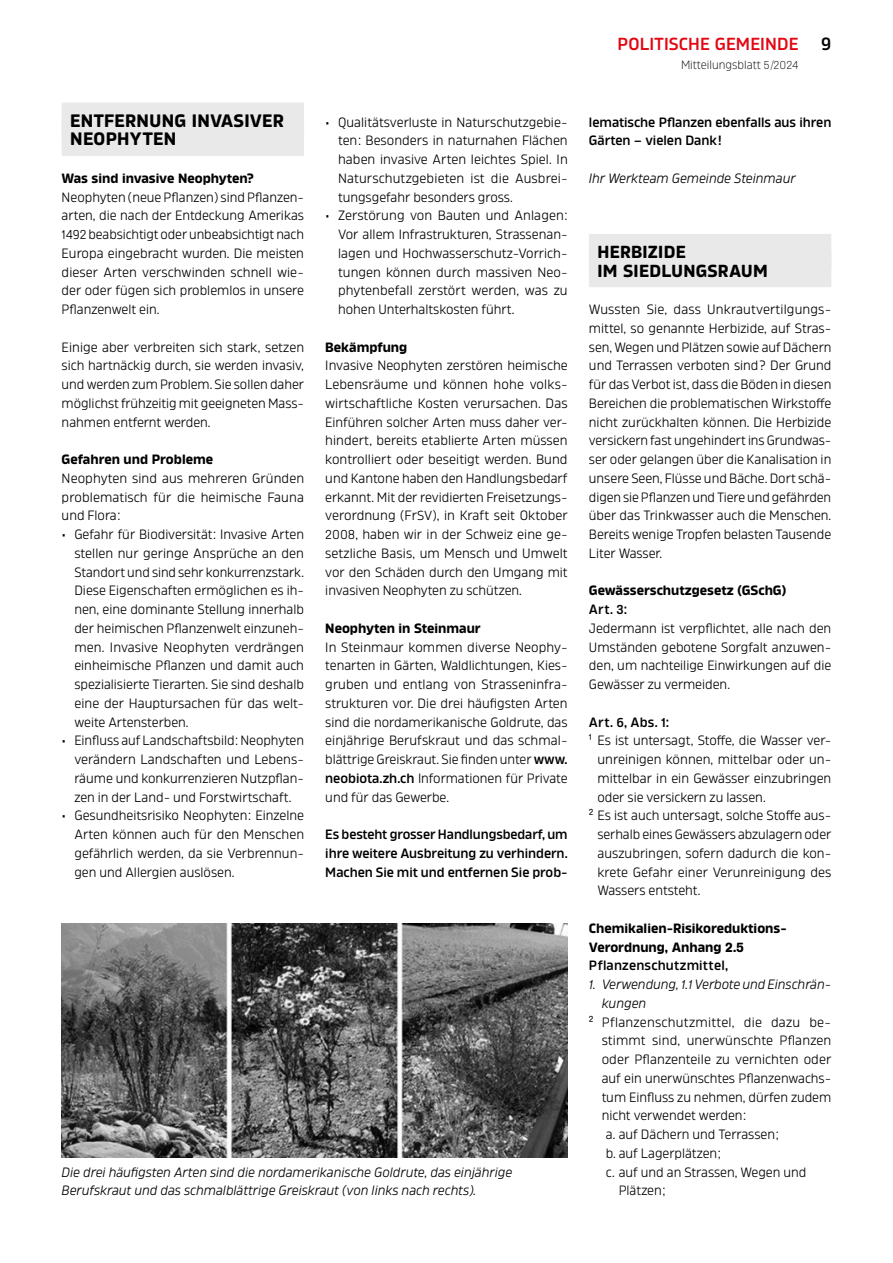
<style>
.page{position:relative;width:893px;height:1263px;background:#fff}
.page>*{position:absolute;margin:0;border:0;box-sizing:border-box;transform-origin:0 0}
.t1{font:700 18px/18.8px "Amfibia";letter-spacing:.015em;color:#000}
.t2{font:600 18px "Amfibia";color:#000}
.t3{font:700 17.4px/18.8px "Amfibia";letter-spacing:.015em;color:#000}
.t4{font:600 17.4px "Amfibia";letter-spacing:.01em;color:#e30613}
.t5{font:13.5px/18.8px "Amfibia";color:#000;text-align:justify}
.t6{font:italic 13.5px/18.8px "Amfibia";color:#000}
.t7{font:600 13.5px/18.8px "Amfibia";color:#000;text-align:justify}
.t8{font:700 13.5px/18.8px "Amfibia";color:#000}
.t9{font:13.5px "Amfibia";letter-spacing:.02em;color:#000}
.t10{font:300 12px "Amfibia";color:#000}
.s1{font-size:13.05px}
.s2{font-weight:600}
.s3{font-size:11.7px}
.s4{font-weight:700}
.s5{font-weight:600;font-size:13.05px}
</style>
<div class="page">
<div style="left:62px;top:103px;width:242px;height:34px;background:#e9e9e9"></div>
<div style="left:62px;top:121px;width:242px;height:35px;background:#e9e9e9"></div>
<div style="left:589px;top:234px;width:242px;height:34px;background:#e9e9e9"></div>
<div style="left:589px;top:253px;width:242px;height:34px;background:#e9e9e9"></div>
<img style="left:62px;top:923px;width:506px;height:234px">
<h1 class="t1" style="left:70px;top:111px;width:215px">ENTFERNUNG INVASIVER<br>NEOPHYTEN</h1>
<p class="t8" style="left:62px;top:169px;width:194px">Was sind invasive Neophyten?</p>
<p class="t5" style="left:62px;top:187px;width:244px">Neophyten (neue Pflanzen) sind Pflanzen&shy;arten, die nach der Entdeckung Amerikas <span class="s1">1492</span> beabsichtigt oder unbeabsichtigt nach Europa eingebracht wurden. Die meisten dieser Arten verschwinden schnell wie&shy;der oder fügen sich problemlos in unsere Pflanzenwelt ein.</p>
<p class="t5" style="left:62px;top:337px;width:244px">Einige aber verbreiten sich stark, setzen sich hartnäckig durch, sie werden invasiv, und werden zum Problem. Sie sollen daher möglichst frühzeitig mit geeigneten Mass&shy;nahmen entfernt werden.</p>
<p class="t8" style="left:62px;top:450px;width:153px">Gefahren und Probleme</p>
<p class="t5" style="left:62px;top:469px;width:244px">Neophyten sind aus mehreren Gründen problematisch für die heimische Fauna und Flora:</p>
<p class="t5" style="left:74px;top:525px;width:231px;text-align:left;text-indent:-13px">• Gefahr für Biodiversität: Invasive Arten stellen nur geringe Ansprüche an den Standort und sind sehr konkurrenzstark.<br>Diese Eigenschaften ermöglichen es ih&shy;nen, eine dominante Stellung innerhalb der heimischen Pflanzenwelt einzuneh&shy;men. Invasive Neophyten verdrängen einheimische Pflanzen und damit auch spezialisierte Tierarten. Sie sind deshalb eine der Hauptursachen für das welt&shy;weite Artensterben.</p>
<p class="t5" style="left:74px;top:731px;width:231px;text-indent:-13px">• Einfluss auf Landschaftsbild: Neophyten verändern Landschaften und Lebens&shy;räume und konkurrenzieren Nutzpflan&shy;zen in der Land- und Forstwirtschaft.</p>
<p class="t5" style="left:74px;top:806px;width:231px;text-indent:-13px">• Gesundheitsrisiko Neophyten: Einzelne Arten können auch für den Menschen gefährlich werden, da sie Verbrennun&shy;gen und Allergien auslösen.</p>
<p class="t5" style="left:338px;top:112px;width:231px;text-indent:-13px">• Qualitätsverluste in Naturschutzgebie&shy;ten: Besonders in naturnahen Flächen haben invasive Arten leichtes Spiel. In Naturschutzgebieten ist die Ausbrei&shy;tungsgefahr besonders gross.</p>
<p class="t5" style="left:338px;top:206px;width:231px;text-indent:-13px">• Zerstörung von Bauten und Anlagen:<br>Vor allem Infrastrukturen, Strassenan&shy;lagen und Hochwasserschutz-Vorrich&shy;tungen können durch massiven Neo&shy;phytenbefall zerstört werden, was zu hohen Unterhaltskosten führt.</p>
<p class="t8" style="left:325px;top:337px;width:83px">Bekämpfung</p>
<p class="t5" style="left:325px;top:356px;width:244px">Invasive Neophyten zerstören heimische Lebensräume und können hohe volks&shy;wirtschaftliche Kosten verursachen. Das Einführen solcher Arten muss daher ver&shy;hindert, bereits etablierte Arten müssen kontrolliert oder beseitigt werden. Bund und Kantone haben den Handlungsbedarf erkannt. Mit der revidierten Freisetzungs&shy;verordnung (Fr<span class="s1">SV</span>), in Kraft seit Oktober <span class="s1">2008</span>, haben wir in der Schweiz eine ge&shy;setzliche Basis, um Mensch und Umwelt vor den Schäden durch den Umgang mit invasiven Neophyten zu schützen.</p>
<p class="t8" style="left:325px;top:619px;width:157px">Neophyten in Steinmaur</p>
<p class="t5" style="left:325px;top:637px;width:244px">In Steinmaur kommen diverse Neophy&shy;tenarten in Gärten, Waldlichtungen, Kies&shy;gruben und entlang von Strasseninfra&shy;strukturen vor. Die drei häufigsten Arten sind die nordamerikanische Goldrute, das einjährige Berufskraut und das schmal&shy;blättrige Greiskraut. Sie finden unter <span class="s2">www. neobiota.zh.ch</span> Informationen für Private und für das Gewerbe.</p>
<p class="t7" style="left:325px;top:825px;width:244px">Es besteht grosser Handlungsbedarf, um ihre weitere Ausbreitung zu verhindern.<br>Machen Sie mit und entfernen Sie prob-</p>
<p class="t6" style="left:62px;top:1162px;width:452px">Die drei häufigsten Arten sind die nordamerikanische Goldrute, das einjährige<br>Berufskraut und das schmalblättrige Greiskraut (von links nach rechts).</p>
<p class="t4" style="left:617px;top:33px;width:183px">POLITISCHE GEMEINDE</p>
<p class="t10" style="left:681px;top:58px;width:119px">Mitteilungsblatt <span class="s3">5</span>/<span class="s3">2024</span></p>
<h1 class="t2" style="left:821px;top:33px;width:12px">9</h1>
<p class="t7" style="left:589px;top:112px;width:244px">lematische Pflanzen ebenfalls aus ihren<br>Gärten – vielen Dank!</p>
<p class="t6" style="left:589px;top:169px;width:208px">Ihr Werkteam Gemeinde Steinmaur</p>
<p class="t3" style="left:597px;top:242px;width:172px">HERBIZIDE<br>IM SIEDLUNGSRAUM</p>
<p class="t5" style="left:589px;top:300px;width:244px">Wussten Sie, dass Unkrautvertilgungs&shy;mittel, so genannte Herbizide, auf Stras&shy;sen, Wegen und Plätzen sowie auf Dächern und Terrassen verboten sind? Der Grund für das Verbot ist, dass die Böden in diesen Bereichen die problematischen Wirkstoffe nicht zurückhalten können. Die Herbizide versickern fast ungehindert ins Grundwas&shy;ser oder gelangen über die Kanalisation in unsere Seen, Flüsse und Bäche. Dort schä&shy;digen sie Pflanzen und Tiere und gefährden über das Trinkwasser auch die Menschen.<br>Bereits wenige Tropfen belasten Tausende Liter Wasser.</p>
<p class="t5" style="left:589px;top:581px;width:244px;text-align:left"><span class="s4">Gewässerschutzgesetz (GSchG)<br></span><span class="s2">Art.</span> <span class="s5">3</span><span class="s2">:<br></span>Jedermann ist verpflichtet, alle nach den<br>Umständen gebotene Sorgfalt anzuwen&shy;den, um nachteilige Einwirkungen auf die<br>Gewässer zu vermeiden.</p>
<p class="t7" style="left:589px;top:712px;width:82px">Art. <span class="s1">6</span>, Abs. <span class="s1">1</span>:</p>
<p class="t5" style="left:589px;top:731px;width:244px"><span class="s1">1</span> Es ist untersagt, Stoffe, die Wasser ver-</p>
<p class="t5" style="left:597px;top:750px;width:235px">unreinigen können, mittelbar oder un-</p>
<p class="t5" style="left:597px;top:769px;width:235px">mittelbar in ein Gewässer einzubringen</p>
<p class="t5" style="left:597px;top:787px;width:170px">oder sie versickern zu lassen.</p>
<p class="t5" style="left:589px;top:806px;width:244px"><span class="s1">2</span> Es ist auch untersagt, solche Stoffe aus-</p>
<p class="t5" style="left:597px;top:825px;width:235px">serhalb eines Gewässers abzulagern oder</p>
<p class="t5" style="left:597px;top:844px;width:235px">auszubringen, sofern dadurch die kon-</p>
<p class="t5" style="left:597px;top:862px;width:235px">krete Gefahr einer Verunreinigung des</p>
<p class="t5" style="left:597px;top:881px;width:105px">Wassers entsteht.</p>
<p class="t8" style="left:589px;top:919px;width:199px">Chemikalien-Risikoreduktions-<br>Verordnung, Anhang 2.5</p>
<p class="t7" style="left:589px;top:956px;width:141px">Pflanzenschutzmittel,</p>
<p class="t6" style="left:589px;top:975px;width:244px"><span class="s1">1</span>. Verwendung, <span class="s1">1</span>.<span class="s1">1</span> Verbote und Einschrän-</p>
<p class="t6" style="left:602px;top:994px;width:46px">kungen</p>
<p class="t9" style="left:589px;top:1014px;width:244px"><span class="s1">2</span> Pflanzenschutzmittel, die dazu be-</p>
<p class="t5" style="left:602px;top:1031px;width:231px">stimmt sind, unerwünschte Pflanzen</p>
<p class="t5" style="left:602px;top:1050px;width:231px">oder Pflanzenteile zu vernichten oder</p>
<p class="t5" style="left:602px;top:1069px;width:231px">auf ein unerwünschtes Pflanzenwachs-</p>
<p class="t5" style="left:602px;top:1087px;width:231px">tum Einfluss zu nehmen, dürfen zudem</p>
<p class="t5" style="left:602px;top:1106px;width:146px">nicht verwendet werden:</p>
<p class="t5" style="left:606px;top:1125px;width:174px">a. auf Dächern und Terrassen;</p>
<p class="t5" style="left:606px;top:1144px;width:117px">b. auf Lagerplätzen;</p>
<p class="t5" style="left:606px;top:1162px;width:202px">c. auf und an Strassen, Wegen und</p>
<p class="t5" style="left:619px;top:1181px;width:48px">Plätzen;</p>
</div>
